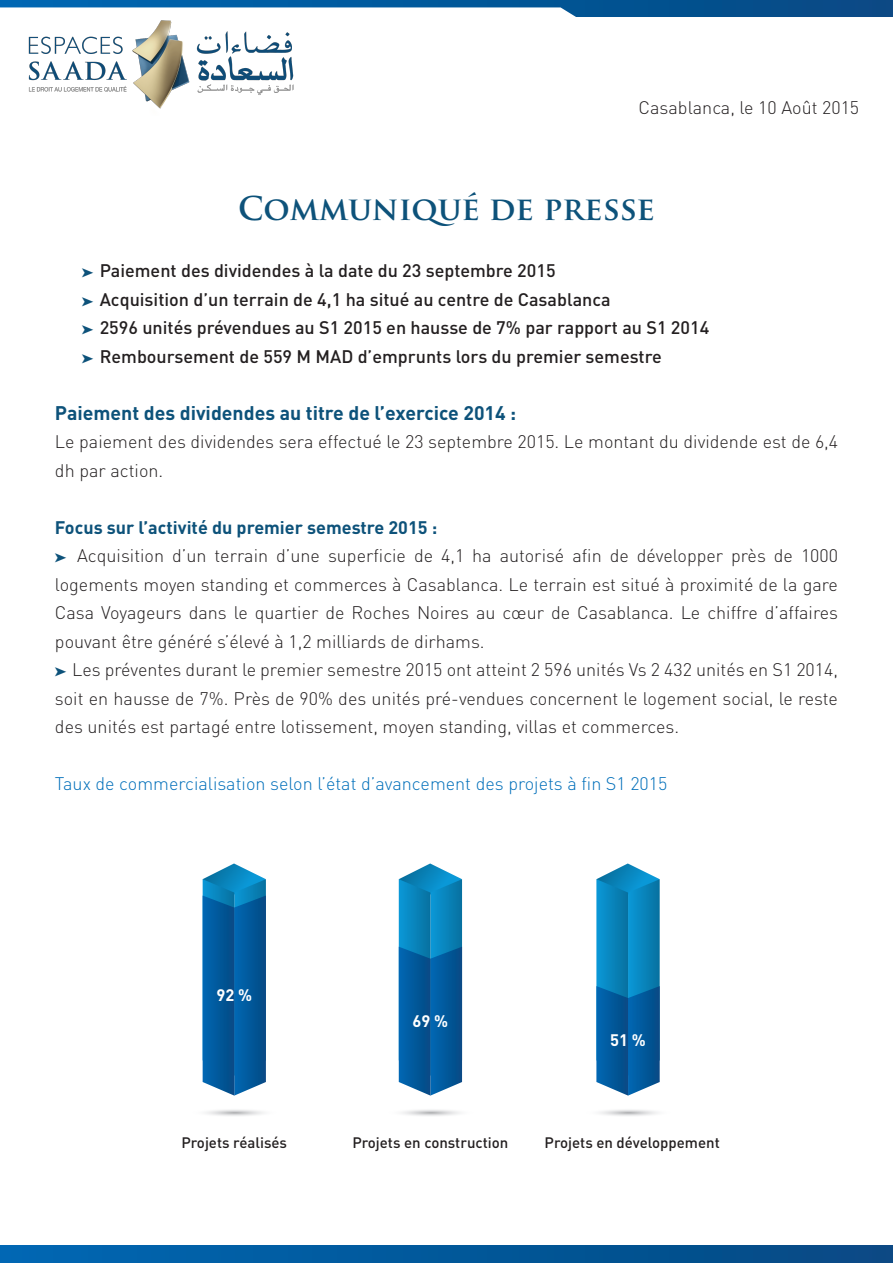
<style>
.page{position:relative;width:893px;height:1263px;background:#fff}
.page>*{position:absolute;margin:0;border:0;box-sizing:border-box;transform-origin:0 0}
.t1{font:700 31.95px "Trajan Pro";letter-spacing:-.005em;color:#0d527a}
.t2{font:700 19.5px "DIN";color:#0d527a}
.t3{font:300 18px/28.5px "DIN";color:#231f20;text-align:justify}
.t4{font:500 18px/28.5px "DIN";color:#231f20}
.t5{font:300 18px "DIN";color:#006fba}
.t6{font:700 18px "DIN";color:#0d527a}
.t7{font:700 16.5px "DIN";color:#fff}
.t8{font:500 15px "DIN";color:#231f20}
</style>
<div class="page">
<img style="left:28px;top:20px;width:266px;height:89px">
<div style="left:0;top:1246px;width:893px;height:17px;background:linear-gradient(to right,#0067b3,#064983)"></div>
<svg style="left:0;top:0;width:893px;height:17px"></svg>
<svg style="left:191px;top:1107px;width:86px;height:10px"></svg>
<svg style="left:387px;top:1107px;width:87px;height:10px"></svg>
<svg style="left:585px;top:1107px;width:86px;height:10px"></svg>
<svg style="left:203px;top:863px;width:63px;height:232px"></svg>
<svg style="left:399px;top:863px;width:63px;height:232px"></svg>
<svg style="left:596px;top:863px;width:64px;height:232px"></svg>
<p class="t3" style="left:639px;top:93px;width:222px">Casablanca, le 10 Août 2015</p>
<h1 class="t1" style="left:238px;top:188px;width:418px">COMMUNIQUÉ DE PRESSE</h1>
<p class="t4" style="left:100px;top:256px;width:611px">Paiement des dividendes à la date du 23 septembre 2015<br>Acquisition d’un terrain de 4,1 ha situé au centre de Casablanca<br>2596 unités prévendues au S1 2015 en hausse de 7% par rapport au S1 2014<br>Remboursement de 559 M MAD d’emprunts lors du premier semestre</p>
<p class="t2" style="left:55px;top:400px;width:463px">Paiement des dividendes au titre de l’exercice 2014 :</p>
<p class="t3" style="left:55px;top:427px;width:785px">Le paiement des dividendes sera effectué le 23 septembre 2015. Le montant du dividende est de 6,4 dh par action.</p>
<p class="t6" style="left:55px;top:516px;width:384px">Focus sur l’activité du premier semestre 2015 :</p>
<p class="t3" style="left:55px;top:541px;width:785px;text-indent:22px">Acquisition d’un terrain d’une superficie de 4,1 ha autorisé afin de développer près de 1000 logements moyen standing et commerces à Casablanca. Le terrain est situé à proximité de la gare Casa Voyageurs dans le quartier de Roches Noires au cœur de Casablanca. Le chiffre d’affaires pouvant être généré s’élevé à 1,2 milliards de dirhams.</p>
<p class="t3" style="left:55px;top:655px;width:785px;text-indent:17px">Les préventes durant le premier semestre 2015 ont atteint 2 596 unités Vs 2 432 unités en S1 2014, soit en hausse de 7%. Près de 90% des unités pré-vendues concernent le logement social, le reste des unités est partagé entre lotissement, moyen standing, villas et commerces.</p>
<p class="t5" style="left:55px;top:773px;width:614px">Taux de commercialisation selon l’état d’avancement des projets à fin S1 2015</p>
<p class="t7" style="left:216px;top:984px;width:37px">92 %</p>
<p class="t7" style="left:413px;top:1010px;width:37px">69 %</p>
<p class="t7" style="left:610px;top:1029px;width:37px">51 %</p>
<p class="t8" style="left:181px;top:1133px;width:107px">Projets réalisés</p>
<p class="t8" style="left:352px;top:1133px;width:158px">Projets en construction</p>
<p class="t8" style="left:545px;top:1133px;width:177px">Projets en développement</p>
</div>
